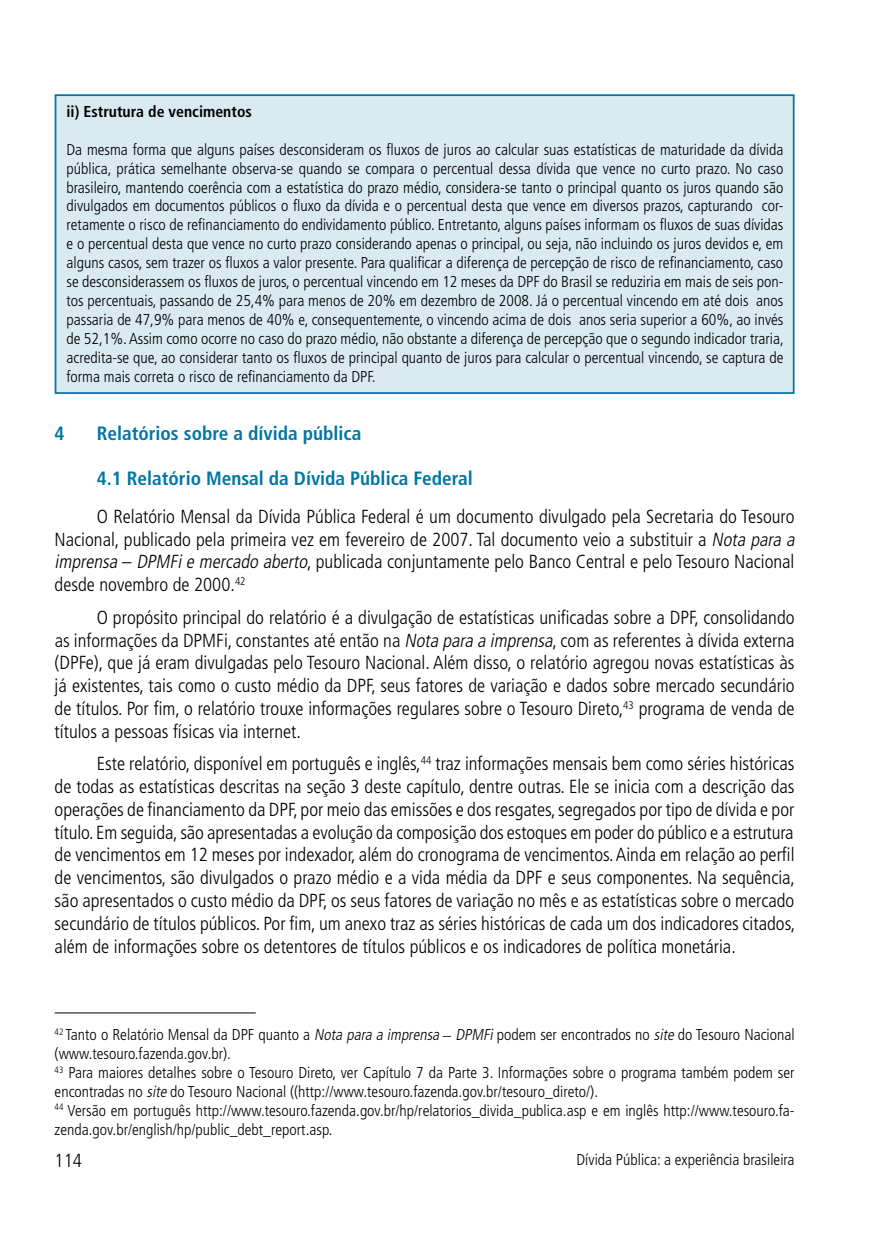
<style>
.page{position:relative;width:874px;height:1241px;background:#fff}
.page>*{position:absolute;margin:0;border:0;box-sizing:border-box;transform-origin:0 0}
.t1{font:700 condensed 19.25px "Frutiger";color:#0076a3}
.t2{font:300 condensed 18.9px/22.8px "Frutiger";color:#000;text-align:justify}
.t3{font:300 condensed 15.75px/18.9px "Frutiger";color:#000}
.t4{font:700 condensed 15.75px "Frutiger";color:#000}
.s1{font-style:italic}
</style>
<div class="page">
<div style="left:55px;top:94px;width:739px;height:300px;background:#d9eaf1;border:2px solid #0076a3"></div>
<hr style="left:55px;top:1012px;width:201px;height:1px;background:#000">
<p class="t4" style="left:66px;top:102px;width:187px">ii) Estrutura de vencimentos</p>
<p class="t3" style="left:66px;top:140px;width:718px;text-align:justify">Da mesma forma que alguns países desconsideram os fluxos de juros ao calcular suas estatísticas de maturidade da dívida pública, prática semelhante observa-se quando se compara o percentual dessa dívida que vence no curto prazo. No caso brasileiro, mantendo coerência com a estatística do prazo médio, considera-se tanto o principal quanto os juros quando são divulgados em documentos públicos o fluxo da dívida e o percentual desta que vence em diversos prazos, capturando cor&shy;retamente o risco de refinanciamento do endividamento público. Entretanto, alguns países informam os fluxos de suas dívidas e o percentual desta que vence no curto prazo considerando apenas o principal, ou seja, não incluindo os juros devidos e, em alguns casos, sem trazer os fluxos a valor presente. Para qualificar a diferença de percepção de risco de refinanciamento, caso se desconsiderassem os fluxos de juros, o percentual vincendo em 12 meses da DPF do Brasil se reduziria em mais de seis pon&shy;tos percentuais, passando de 25,4% para menos de 20% em dezembro de 2008. Já o percentual vincendo em até dois anos passaria de 47,9% para menos de 40% e, consequentemente, o vincendo acima de dois anos seria superior a 60%, ao invés de 52,1%. Assim como ocorre no caso do prazo médio, não obstante a diferença de percepção que o segundo indicador traria, acredita-se que, ao considerar tanto os fluxos de principal quanto de juros para calcular o percentual vincendo, se captura de forma mais correta o risco de refinanciamento da DPF.</p>
<p class="t1" style="left:55px;top:422px;width:12px">4</p>
<p class="t1" style="left:97px;top:422px;width:266px">Relatórios sobre a dívida pública</p>
<p class="t1" style="left:97px;top:467px;width:377px">4.1 Relatório Mensal da Dívida Pública Federal</p>
<p class="t2" style="left:55px;top:505px;width:745px;text-align:left;text-indent:42px">O Relatório Mensal da Dívida Pública Federal é um documento divulgado pela Secretaria do Tesouro Nacional, publicado pela primeira vez em fevereiro de 2007. Tal documento veio a substituir a <span class="s1">Nota para a imprensa</span> – <span class="s1">DPMFie mercado aberto</span>, publicada conjuntamente pelo Banco Central e pelo Tesouro Nacional desde novembro de 2000.<sup>42</sup></p>
<p class="t2" style="left:55px;top:606px;width:741px;text-indent:42px">O propósito principal do relatório é a divulgação de estatísticas unificadas sobre a DPF, consolidando as informações da DPMFi, constantes até então na <span class="s1">Nota para a imprensa</span>, com as referentes à dívida externa (DPFe), que já eram divulgadas pelo Tesouro Nacional. Além disso, o relatório agregou novas estatísticas às já existentes, tais como o custo médio da DPF, seus fatores de variação e dados sobre mercado secundário de títulos. Por fim, o relatório trouxe informações regulares sobre o Tesouro Direto,<sup>43</sup> programa de venda de títulos a pessoas físicas via internet.</p>
<p class="t2" style="left:55px;top:752px;width:741px;text-indent:42px">Este relatório, disponível em português e inglês,<sup>44</sup> traz informações mensais bem como séries históricas de todas as estatísticas descritas na seção 3 deste capítulo, dentre outras. Ele se inicia com a descrição das operações de financiamento da DPF, por meio das emissões e dos resgates, segregados por tipo de dívida e por título. Em seguida, são apresentadas a evolução da composição dos estoques em poder do público e a estrutura de vencimentos em 12 meses por indexador, além do cronograma de vencimentos. Ainda em relação ao perfil de vencimentos, são divulgados o prazo médio e a vida média da DPF e seus componentes. Na sequência, são apresentados o custo médio da DPF, os seus fatores de variação no mês e as estatísticas sobre o mercado secundário de títulos públicos. Por fim, um anexo traz as séries históricas de cada um dos indicadores citados, além de informações sobre os detentores de títulos públicos e os indicadores de política monetária.</p>
<p class="t3" style="left:55px;top:1025px;width:741px"><sup>42</sup> Tanto o Relatório Mensal da DPF quanto a <span class="s1">Nota para a imprensa </span><sup>_</sup> <span class="s1">DPMFi</span>podem ser encontrados no <span class="s1">site</span> do Tesouro Nacional (www.tesouro.fazenda.gov.br).<br><sup>43</sup> Para maiores detalhes sobre o Tesouro Direto, ver Capítulo 7 da Parte 3. Informações sobre o programa também podem ser encontradas no <span class="s1">site</span> do Tesouro Nacional ((http://www.tesouro.fazenda.gov.br/tesouro_direto/).<br><sup>44</sup> Versão em português http://www.tesouro.fazenda.gov.br/hp/relatorios_divida_publica.asp e em inglês http://www.tesouro.fa&shy;zenda.gov.br/english/hp/public_debt_report.asp.</p>
<p class="t2" style="left:55px;top:1149px;width:29px">114</p>
<p class="t3" style="left:576px;top:1150px;width:219px">Dívida Pública: a experiência brasileira</p>
</div>
